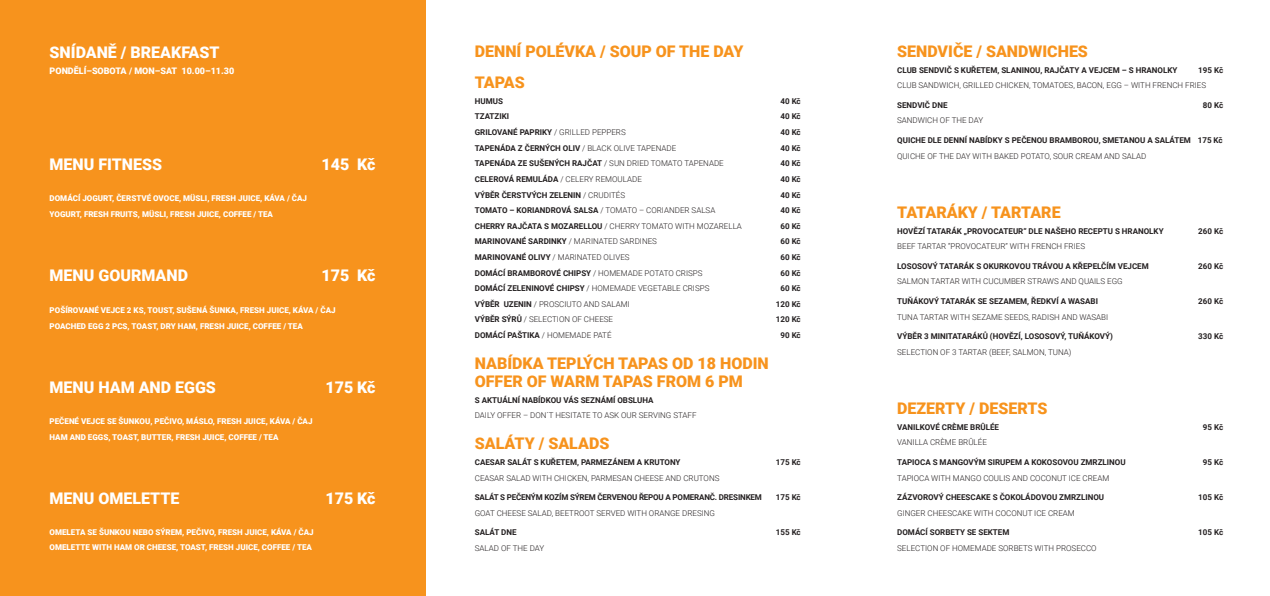
<style>
.page{position:relative;width:1270px;height:596px;background:#fff}
.page>*{position:absolute;margin:0;border:0;box-sizing:border-box;transform-origin:0 0}
.t1{font:900 16px/31.2px "Roboto";color:#f7931d}
.t2{font:900 16px "Roboto";color:#fff}
.t3{font:900 9px "Roboto";color:#fff}
.t4{font:700 8px "Roboto";color:#231f20}
.t5{font:300 8px "Roboto";color:#231f20}
.t6{font:900 8px/16px "Roboto";color:#fff}
.t7{font:700 8px "Roboto";letter-spacing:-.02em;color:#231f20}
.s1{font-weight:300}
.s2{font-weight:700}
</style>
<div class="page">
<div style="left:0;top:0;width:425px;height:595px;background:#f7931d"></div>
<h1 class="t2" style="left:50px;top:41px;width:172px">SNÍDANĚ / BREAKFAST</h1>
<p class="t3" style="left:50px;top:64px;width:186px">PONDĚLÍ–SOBOTA / MON–SAT 10.00–11.30</p>
<h1 class="t2" style="left:50px;top:153px;width:114px">MENU FITNESS</h1>
<h1 class="t2" style="left:321px;top:153px;width:56px">145 Kč</h1>
<p class="t6" style="left:50px;top:190px;width:259px">DOMÁCÍ JOGURT, ČERSTVÉ OVOCE, MÜSLI, FRESH JUICE, KÁVA / ČAJ<br>YOGURT, FRESH FRUITS, MÜSLI, FRESH JUICE, COFFEE / TEA</p>
<h1 class="t2" style="left:50px;top:264px;width:140px">MENU GOURMAND</h1>
<h1 class="t2" style="left:321px;top:264px;width:56px">175 Kč</h1>
<p class="t6" style="left:50px;top:301px;width:288px">POŠÍROVANÉ VEJCE 2 KS, TOUST, SUŠENÁ ŠUNKA, FRESH JUICE, KÁVA / ČAJ<br>POACHED EGG 2 PCS, TOAST, DRY HAM, FRESH JUICE, COFFEE / TEA</p>
<h1 class="t2" style="left:50px;top:375px;width:168px">MENU HAM AND EGGS</h1>
<h1 class="t2" style="left:325px;top:375px;width:52px">175 Kč</h1>
<p class="t6" style="left:50px;top:412px;width:264px">PEČENÉ VEJCE SE ŠUNKOU, PEČIVO, MÁSLO, FRESH JUICE, KÁVA / ČAJ<br>HAM AND EGGS, TOAST, BUTTER, FRESH JUICE, COFFEE / TEA</p>
<h1 class="t2" style="left:50px;top:487px;width:131px">MENU OMELETTE</h1>
<h1 class="t2" style="left:325px;top:487px;width:52px">175 Kč</h1>
<p class="t6" style="left:50px;top:524px;width:266px;line-height:15px">OMELETA SE ŠUNKOU NEBO SÝREM, PEČIVO, FRESH JUICE, KÁVA / ČAJ<br>OMELETTE WITH HAM OR CHEESE, TOAST, FRESH JUICE, COFFEE / TEA</p>
<h1 class="t1" style="left:475px;top:35px;width:270px">DENNÍ POLÉVKA / SOUP OF THE DAY<br>TAPAS</h1>
<p class="t4" style="left:475px;top:95px;width:30px">HUMUS</p>
<p class="t4" style="left:780px;top:95px;width:22px">40 Kč</p>
<p class="t4" style="left:475px;top:111px;width:36px">TZATZIKI</p>
<p class="t4" style="left:780px;top:111px;width:22px">40 Kč</p>
<p class="t4" style="left:475px;top:126px;width:152px">GRILOVANÉ PAPRIKY <span class="s1">/ GRILLED PEPPERS</span></p>
<p class="t4" style="left:780px;top:126px;width:22px">40 Kč</p>
<p class="t4" style="left:475px;top:142px;width:203px">TAPENÁDA Z ČERNÝCH OLIV <span class="s1">/ BLACK OLIVE TAPENADE</span></p>
<p class="t4" style="left:780px;top:142px;width:22px">40 Kč</p>
<p class="t4" style="left:475px;top:158px;width:250px">TAPENÁDA ZE SUŠENÝCH RAJČAT <span class="s1">/ SUN DRIED TOMATO TAPENADE</span></p>
<p class="t4" style="left:780px;top:158px;width:22px">40 Kč</p>
<p class="t4" style="left:475px;top:173px;width:169px">CELEROVÁ REMULÁDA <span class="s1">/ CELERY REMOULADE</span></p>
<p class="t4" style="left:780px;top:173px;width:22px">40 Kč</p>
<p class="t4" style="left:475px;top:189px;width:152px">VÝBĚR ČERSTVÝCH ZELENIN <span class="s1">/ CRUDITÉS</span></p>
<p class="t4" style="left:780px;top:189px;width:22px">40 Kč</p>
<p class="t4" style="left:475px;top:204px;width:242px">TOMATO – KORIANDROVÁ SALSA <span class="s1">/ TOMATO – CORIANDER SALSA</span></p>
<p class="t4" style="left:780px;top:204px;width:22px">40 Kč</p>
<p class="t5" style="left:475px;top:220px;width:269px"><span class="s2">CHERRY RAJČATA S MOZARELLOU</span> / CHERRY TOMATO WITH MOZARELLA</p>
<p class="t4" style="left:780px;top:220px;width:22px">60 Kč</p>
<p class="t4" style="left:475px;top:236px;width:184px">MARINOVANÉ SARDINKY <span class="s1">/ MARINATED SARDINES</span></p>
<p class="t4" style="left:780px;top:236px;width:22px">60 Kč</p>
<p class="t5" style="left:475px;top:251px;width:156px"><span class="s2">MARINOVANÉ OLIVY</span> / MARINATED OLIVES</p>
<p class="t4" style="left:780px;top:251px;width:22px">60 Kč</p>
<p class="t4" style="left:475px;top:267px;width:229px">DOMÁCÍ BRAMBOROVÉ CHIPSY <span class="s1">/ HOMEMADE POTATO CRISPS</span></p>
<p class="t4" style="left:780px;top:267px;width:22px">60 Kč</p>
<p class="t5" style="left:475px;top:282px;width:236px"><span class="s2">DOMÁCÍ ZELENINOVÉ CHIPSY</span> / HOMEMADE VEGETABLE CRISPS</p>
<p class="t4" style="left:780px;top:282px;width:22px">60 Kč</p>
<p class="t5" style="left:475px;top:298px;width:156px"><span class="s2">VÝBĚR UZENIN</span> / PROSCIUTO AND SALAMI</p>
<p class="t4" style="left:776px;top:298px;width:26px">120 Kč</p>
<p class="t5" style="left:475px;top:314px;width:140px"><span class="s2">VÝBĚR SÝRŮ</span> / SELECTION OF CHEESE</p>
<p class="t4" style="left:776px;top:314px;width:26px">120 Kč</p>
<p class="t4" style="left:475px;top:329px;width:138px">DOMÁCÍ PAŠTIKA <span class="s1">/ HOMEMADE PATÉ</span></p>
<p class="t4" style="left:780px;top:329px;width:22px">90 Kč</p>
<h1 class="t1" style="left:475px;top:354px;width:295px;line-height:17.6px">NABÍDKA TEPLÝCH TAPAS OD 18 HODIN<br>OFFER OF WARM TAPAS FROM 6 PM</h1>
<p class="t4" style="left:475px;top:394px;width:180px">S AKTUÁLNÍ NABÍDKOU VÁS SEZNÁMÍ OBSLUHA</p>
<p class="t5" style="left:475px;top:409px;width:223px">DAILY OFFER – DON´T HESITATE TO ASK OUR SERVING STAFF</p>
<h1 class="t1" style="left:475px;top:427px;width:136px">SALÁTY / SALADS</h1>
<p class="t4" style="left:475px;top:456px;width:207px">CAESAR SALÁT S KUŘETEM, PARMEZÁNEM A KRUTONY</p>
<p class="t4" style="left:776px;top:456px;width:26px">175 Kč</p>
<p class="t5" style="left:475px;top:472px;width:246px">CEASAR SALAD WITH CHICKEN, PARMESAN CHEESE AND CRUTONS</p>
<p class="t7" style="left:475px;top:491px;width:289px">SALÁT S PEČENÝM KOZÍM SÝREM ČERVENOU ŘEPOU A POMERANČ. DRESINKEM</p>
<p class="t4" style="left:776px;top:491px;width:26px">175 Kč</p>
<p class="t5" style="left:475px;top:507px;width:242px">GOAT CHEESE SALAD, BEETROOT SERVED WITH ORANGE DRESING</p>
<p class="t4" style="left:475px;top:526px;width:43px">SALÁT DNE</p>
<p class="t4" style="left:776px;top:526px;width:26px">155 Kč</p>
<p class="t5" style="left:475px;top:542px;width:71px">SALAD OF THE DAY</p>
<h1 class="t1" style="left:897px;top:35px;width:192px">SENDVIČE / SANDWICHES</h1>
<p class="t4" style="left:897px;top:64px;width:282px">CLUB SENDVIČ S KUŘETEM, SLANINOU, RAJČATY A VEJCEM – S HRANOLKY</p>
<p class="t4" style="left:1198px;top:64px;width:26px">195 Kč</p>
<p class="t5" style="left:897px;top:80px;width:311px">CLUB SANDWICH, GRILLED CHICKEN, TOMATOES, BACON, EGG – WITH FRENCH FRIES</p>
<p class="t4" style="left:897px;top:99px;width:52px">SENDVIČ DNE</p>
<p class="t4" style="left:1203px;top:99px;width:22px">80 Kč</p>
<p class="t5" style="left:897px;top:115px;width:87px">SANDWICH OF THE DAY</p>
<p class="t4" style="left:897px;top:134px;width:327px">QUICHE DLE DENNÍ NABÍDKY S PEČENOU BRAMBOROU, SMETANOU A SALÁTEM 175 Kč</p>
<p class="t5" style="left:897px;top:150px;width:251px">QUICHE OF THE DAY WITH BAKED POTATO, SOUR CREAM AND SALAD</p>
<h1 class="t1" style="left:897px;top:196px;width:165px">TATARÁKY / TARTARE</h1>
<p class="t4" style="left:897px;top:225px;width:268px">HOVĚZÍ TATARÁK „PROVOCATEUR“ DLE NAŠEHO RECEPTU S HRANOLKY</p>
<p class="t4" style="left:1198px;top:225px;width:26px">260 Kč</p>
<p class="t5" style="left:897px;top:240px;width:189px">BEEF TARTAR “PROVOCATEUR” WITH FRENCH FRIES</p>
<p class="t4" style="left:897px;top:260px;width:253px">LOSOSOVÝ TATARÁK S OKURKOVOU TRÁVOU A KŘEPELČÍM VEJCEM</p>
<p class="t4" style="left:1198px;top:260px;width:26px">260 Kč</p>
<p class="t5" style="left:897px;top:276px;width:227px">SALMON TARTAR WITH CUCUMBER STRAWS AND QUAILS EGG</p>
<p class="t4" style="left:897px;top:295px;width:202px">TUŇÁKOVÝ TATARÁK SE SEZAMEM, ŘEDKVÍ A WASABI</p>
<p class="t4" style="left:1198px;top:295px;width:26px">260 Kč</p>
<p class="t5" style="left:897px;top:311px;width:213px">TUNA TARTAR WITH SEZAME SEEDS, RADISH AND WASABI</p>
<p class="t4" style="left:897px;top:330px;width:217px">VÝBĚR 3 MINITATARÁKŮ (HOVĚZÍ, LOSOSOVÝ, TUŇÁKOVÝ)</p>
<p class="t4" style="left:1198px;top:330px;width:26px">330 Kč</p>
<p class="t5" style="left:897px;top:346px;width:176px">SELECTION OF 3 TARTAR (BEEF, SALMON, TUNA)</p>
<h1 class="t1" style="left:897px;top:392px;width:152px">DEZERTY / DESERTS</h1>
<p class="t4" style="left:897px;top:421px;width:103px">VANILKOVÉ CRÈME BRÛLÉE</p>
<p class="t4" style="left:1203px;top:421px;width:22px">95 Kč</p>
<p class="t5" style="left:897px;top:436px;width:91px">VANILLA CRÈME BRÛLÉE</p>
<p class="t4" style="left:897px;top:456px;width:230px">TAPIOCA S MANGOVÝM SIRUPEM A KOKOSOVOU ZMRZLINOU</p>
<p class="t4" style="left:1203px;top:456px;width:22px">95 Kč</p>
<p class="t5" style="left:897px;top:472px;width:214px">TAPIOCA WITH MANGO COULIS AND COCONUT ICE CREAM</p>
<p class="t4" style="left:897px;top:491px;width:208px">ZÁZVOROVÝ CHEESCAKE S ČOKOLÁDOVOU ZMRZLINOU</p>
<p class="t4" style="left:1198px;top:491px;width:26px">105 Kč</p>
<p class="t5" style="left:897px;top:507px;width:179px">GINGER CHEESCAKE WITH COCONUT ICE CREAM</p>
<p class="t4" style="left:897px;top:526px;width:114px">DOMÁCÍ SORBETY SE SEKTEM</p>
<p class="t4" style="left:1198px;top:526px;width:26px">105 Kč</p>
<p class="t5" style="left:897px;top:542px;width:201px">SELECTION OF HOMEMADE SORBETS WITH PROSECCO</p>
</div>
